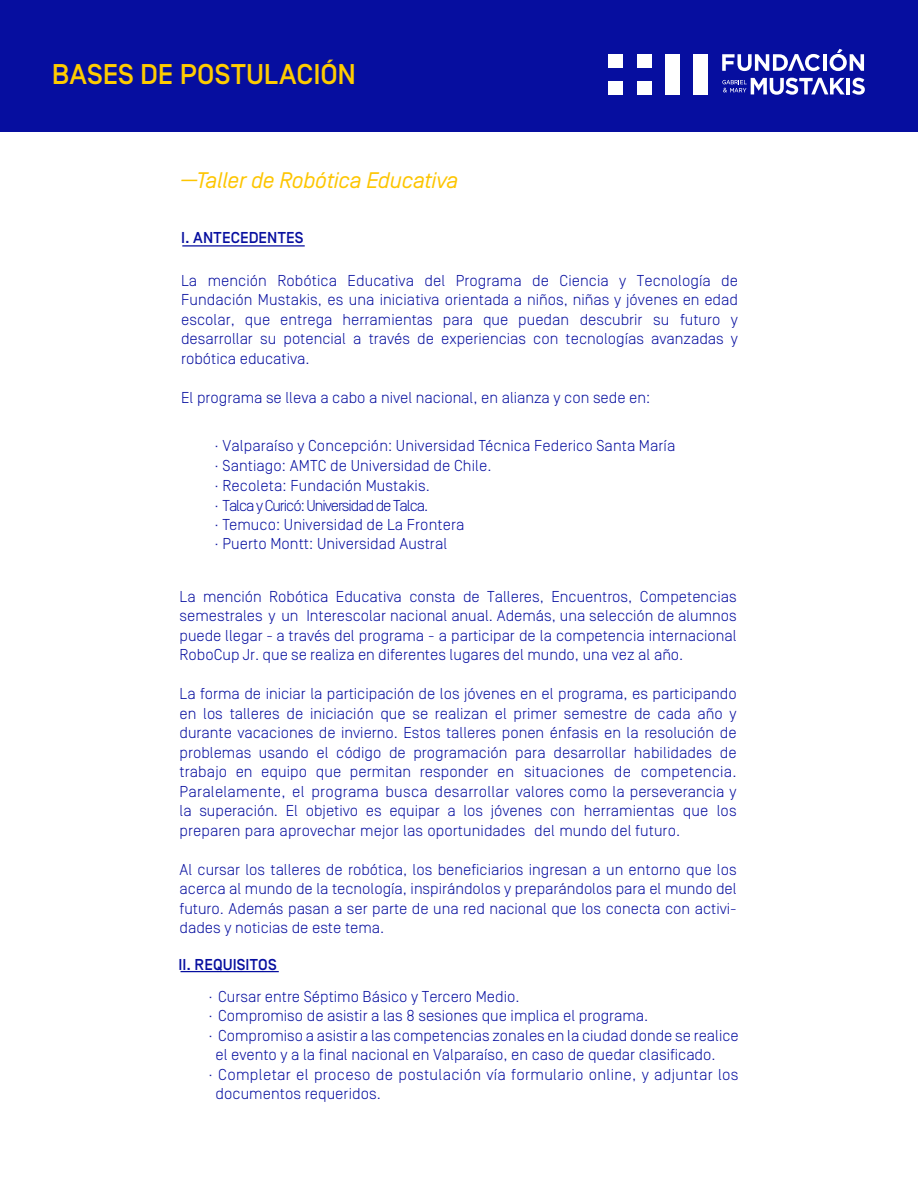
<style>
.page{position:relative;width:918px;height:1188px;background:#fff}
.page>*{position:absolute;margin:0;border:0;box-sizing:border-box;transform-origin:0 0}
.t1{font:500 28.5px "Simplon Norm";letter-spacing:-.005em;color:#fc0}
.t2{font:italic 22.5px "Simplon Norm";letter-spacing:-.015em;color:#fdc500}
.t3{font:300 15.75px/19.5px "Simplon Norm";color:#060e9f;text-align:justify}
.t4{font:300 15.75px "Simplon Norm";letter-spacing:.02em;color:#060e9f}
.t5{font:500 15.75px "Simplon Norm";letter-spacing:.005em;color:#060e9f}
</style>
<div class="page">
<hr style="left:182px;top:245px;width:123px;height:2px;background:#060e9f">
<hr style="left:181px;top:971px;width:98px;height:1px;background:#060e9f">
<div style="left:0;top:0;width:918px;height:131px;background:#060e9f"></div>
<div style="left:637px;top:81px;width:14px;height:14px;background:#fff"></div>
<div style="left:609px;top:81px;width:14px;height:14px;background:#fff"></div>
<div style="left:609px;top:54px;width:14px;height:14px;background:#fff"></div>
<div style="left:637px;top:54px;width:14px;height:14px;background:#fff"></div>
<div style="left:665px;top:54px;width:15px;height:41px;background:#fff"></div>
<div style="left:694px;top:54px;width:14px;height:41px;background:#fff"></div>
<hr style="left:823px;top:54px;width:4px;height:17px;background:#fff">
<svg style="left:830px;top:49px;width:34px;height:22px"></svg>
<svg style="left:722px;top:54px;width:98px;height:17px"></svg>
<hr style="left:847px;top:78px;width:3px;height:16px;background:#fff">
<svg style="left:852px;top:78px;width:13px;height:17px"></svg>
<svg style="left:722px;top:78px;width:123px;height:17px"></svg>
<h1 class="t1" style="left:52px;top:59px;width:306px">BASES DE POSTULACIÓN</h1>
<h2 class="t2" style="left:180px;top:169px;width:280px">—Taller de Robótica Educativa</h2>
<p class="t5" style="left:181px;top:229px;width:124px">I. ANTECEDENTES</p>
<p class="t3" style="left:181px;top:271px;width:558px">La mención Robótica Educativa del Programa de Ciencia y Tecnología de Fundación Mustakis, es una iniciativa orientada a niños, niñas y jóvenes en edad escolar, que entrega herramientas para que puedan descubrir su futuro y desarrollar su potencial a través de experiencias con tecnologías avanzadas y robótica educativa.</p>
<p class="t3" style="left:181px;top:388px;width:471px">El programa se lleva a cabo a nivel nacional, en alianza y con sede en:</p>
<p class="t3" style="left:215px;top:436px;width:462px;text-align:left">· Valparaíso y Concepción: Universidad Técnica Federico Santa María · Santiago: AMTC de Universidad de Chile.<br>· Recoleta: Fundación Mustakis.<br>· Talca y Curicó: Universidad de Talca.<br>· Temuco: Universidad de La Frontera<br>· Puerto Montt: Universidad Austral</p>
<p class="t3" style="left:180px;top:587px;width:559px">La mención Robótica Educativa consta de Talleres, Encuentros, Competencias semestrales y un Interescolar nacional anual. Además, una selección de alumnos puede llegar - a través del programa - a participar de la competencia internacional RoboCup Jr. que se realiza en diferentes lugares del mundo, una vez al año.</p>
<p class="t3" style="left:180px;top:684px;width:559px">La forma de iniciar la participación de los jóvenes en el programa, es participando en los talleres de iniciación que se realizan el primer semestre de cada año y durante vacaciones de invierno. Estos talleres ponen énfasis en la resolución de problemas usando el código de programación para desarrollar habilidades de trabajo en equipo que permitan responder en situaciones de competencia.<br>Paralelamente, el programa busca desarrollar valores como la perseverancia y la superación. El objetivo es equipar a los jóvenes con herramientas que los preparen para aprovechar mejor las oportunidades del mundo del futuro.</p>
<p class="t3" style="left:180px;top:860px;width:559px">Al cursar los talleres de robótica, los beneficiarios ingresan a un entorno que los acerca al mundo de la tecnología, inspirándolos y preparándolos para el mundo del futuro. Además pasan a ser parte de una red nacional que los conecta con activi&shy;dades y noticias de este tema.</p>
<p class="t5" style="left:179px;top:957px;width:100px">II. REQUISITOS</p>
<p class="t3" style="left:208px;top:987px;width:313px">· Cursar entre Séptimo Básico y Tercero Medio.</p>
<p class="t3" style="left:208px;top:1006px;width:441px">· Compromiso de asistir a las 8 sesiones que implica el programa.</p>
<p class="t3" style="left:208px;top:1026px;width:532px">· Compromiso a asistir a las competencias zonales en la ciudad donde se realice</p>
<p class="t3" style="left:215px;top:1045px;width:502px">el evento y a la final nacional en Valparaíso, en caso de quedar clasificado.</p>
<p class="t4" style="left:208px;top:1066px;width:532px">· Completar el proceso de postulación vía formulario online, y adjuntar los</p>
<p class="t3" style="left:215px;top:1084px;width:167px">documentos requeridos.</p>
</div>
